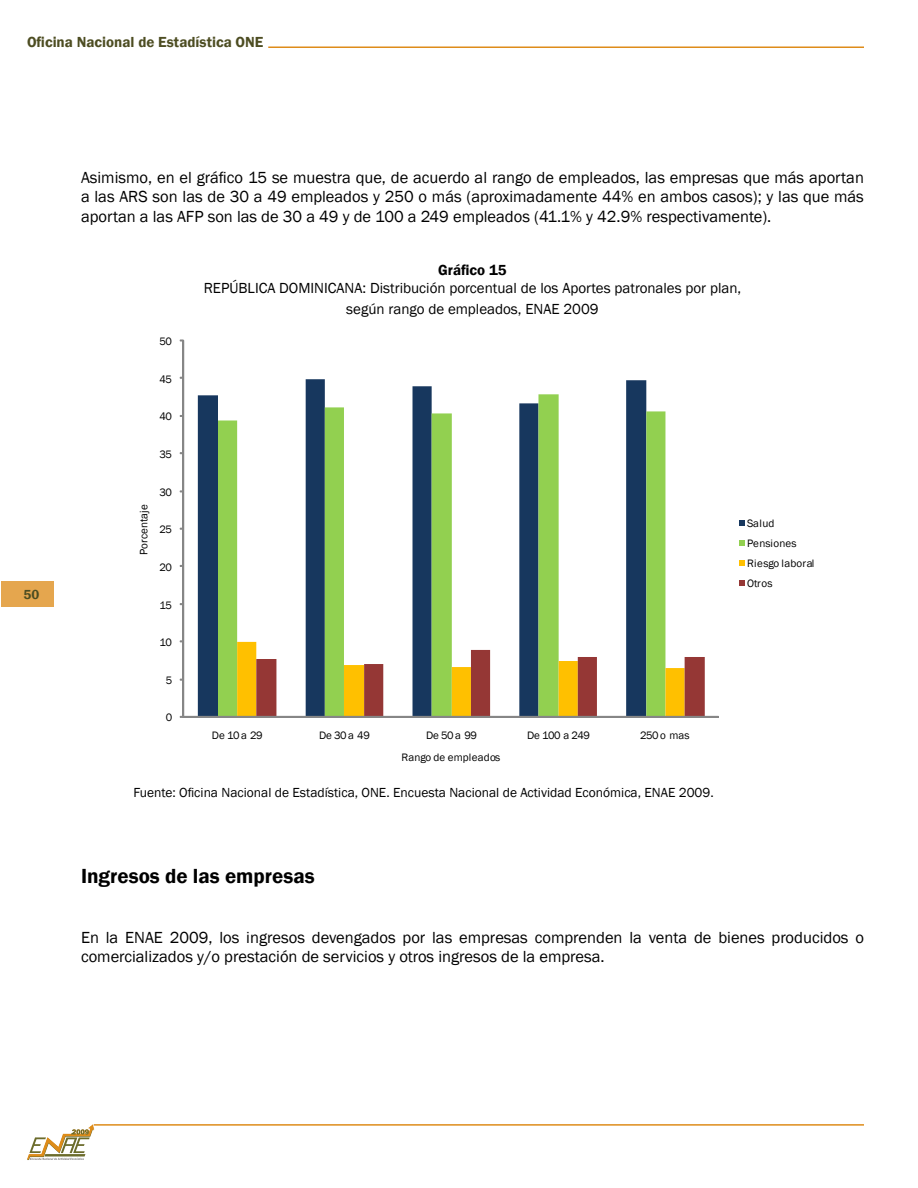
<style>
.page{position:relative;width:918px;height:1188px;background:#fff}
.page>*{position:absolute;margin:0;border:0;box-sizing:border-box;transform-origin:0 0}
.t1{font:600 21px "Franklin Gothic";color:#000}
.t2{font:16.5px/19.8px "Franklin Gothic";color:#000;text-align:justify}
.t3{font:15px/21.6px "Franklin Gothic";color:#000;text-align:center}
.t4{font:600 15px "Franklin Gothic";color:#4d4d22}
.t5{font:600 15px "Franklin Gothic";color:#000}
.t6{font:13.5px "Franklin Gothic";color:#000}
.t7{font:600 13.5px "Franklin Gothic";color:#4d4d22}
.t8{font:11.1px/20.1px "Franklin Gothic";letter-spacing:.005em;color:#000}
.t9{font:600 11.1px "Franklin Gothic";letter-spacing:.01em;color:#000}
</style>
<div class="page">
<svg style="left:27px;top:1124px;width:67px;height:36px"></svg>
<hr style="left:94px;top:1124px;width:770px;height:2px;background:#de8c1a">
<hr style="left:268px;top:46px;width:596px;height:2px;background:#de8c1a">
<div style="left:2px;top:581px;width:52px;height:26px;background:#e5a64e"></div>
<svg style="left:198px;top:379px;width:448px;height:337px;fill:#17375e"></svg>
<svg style="left:218px;top:394px;width:447px;height:322px"></svg>
<svg style="left:237px;top:642px;width:468px;height:74px"></svg>
<div style="left:182px;top:340px;width:2px;height:377px;border:1px solid #868686"></div>
<div style="left:183px;top:716px;width:536px;height:2px;border:1px solid #868686"></div>
<svg style="left:739px;top:520px;width:5px;height:5px"></svg>
<svg style="left:739px;top:540px;width:5px;height:5px"></svg>
<svg style="left:739px;top:560px;width:5px;height:5px"></svg>
<svg style="left:739px;top:581px;width:5px;height:5px"></svg>
<p class="t4" style="left:27px;top:33px;width:238px">Oficina Nacional de Estadística ONE</p>
<p class="t2" style="left:81px;top:168px;width:784px">Asimismo, en el gráfico 15 se muestra que, de acuerdo al rango de empleados, las empresas que más aportan a las ARS son las de 30 a 49 empleados y 250 o más (aproximadamente 44% en ambos casos); y las que más aportan a las AFP son las de 30 a 49 y de 100 a 249 empleados (41.1% y 42.9% respectivamente).</p>
<p class="t7" style="left:24px;top:586px;width:17px">50</p>
<p class="t8" style="left:160px;top:332px;width:14px">50</p>
<p class="t8" style="left:160px;top:369px;width:14px">45</p>
<p class="t8" style="left:160px;top:407px;width:14px">40</p>
<p class="t8" style="left:160px;top:444px;width:14px">35</p>
<p class="t8" style="left:134px;top:555px;width:53px;rotate:-90deg">Porcentaje</p>
<p class="t8" style="left:160px;top:482px;width:14px">30</p>
<p class="t8" style="left:160px;top:520px;width:14px">25</p>
<p class="t8" style="left:160px;top:557px;width:14px">20</p>
<p class="t8" style="left:160px;top:595px;width:14px">15</p>
<p class="t8" style="left:160px;top:633px;width:14px">10</p>
<p class="t8" style="left:166px;top:670px;width:8px">5</p>
<p class="t8" style="left:166px;top:708px;width:8px">0</p>
<p class="t5" style="left:438px;top:260px;width:70px">Gráfico 15</p>
<p class="t3" style="left:204px;top:277px;width:539px">REPÚBLICA DOMINICANA: Distribución porcentual de los Aportes patronales por plan, según rango de empleados, ENAE 2009</p>
<p class="t9" style="left:447px;top:288px;width:52px">Gráfico 15</p>
<p class="t8" style="left:212px;top:726px;width:52px">De 10 a 29</p>
<p class="t8" style="left:319px;top:726px;width:52px">De 30 a 49</p>
<p class="t8" style="left:426px;top:726px;width:52px">De 50 a 99</p>
<p class="t8" style="left:527px;top:726px;width:64px">De 100 a 249</p>
<p class="t8" style="left:640px;top:726px;width:51px">250 o mas</p>
<p class="t8" style="left:401px;top:748px;width:100px">Rango de empleados</p>
<p class="t8" style="left:747px;top:513px;width:69px">Salud<br>Pensiones<br>Riesgo laboral<br>Otros</p>
<p class="t6" style="left:134px;top:784px;width:582px">Fuente: Oficina Nacional de Estadística, ONE. Encuesta Nacional de Actividad Económica, ENAE 2009.</p>
<p class="t1" style="left:81px;top:863px;width:235px">Ingresos de las empresas</p>
<p class="t2" style="left:81px;top:928px;width:784px">En la ENAE 2009, los ingresos devengados por las empresas comprenden la venta de bienes producidos o comercializados y/o prestación de servicios y otros ingresos de la empresa.</p>
</div>
